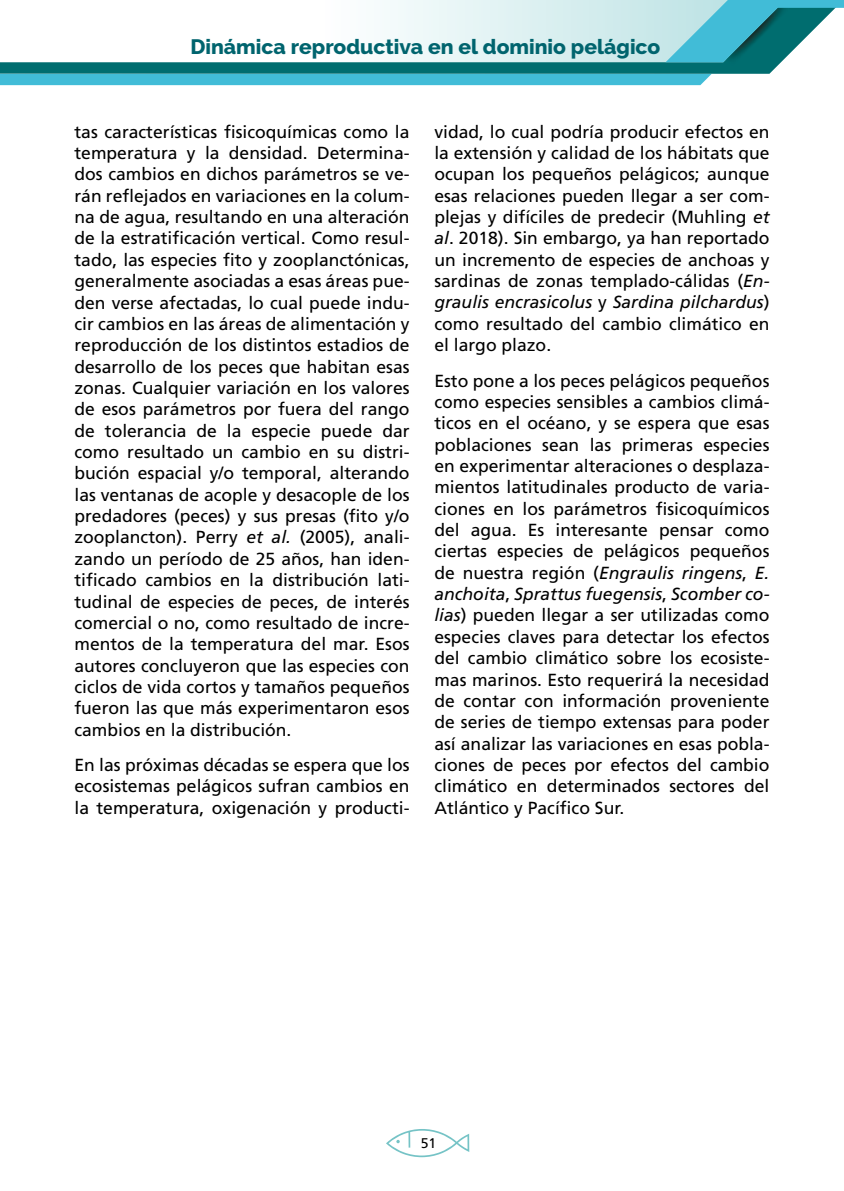
<style>
.page{position:relative;width:844px;height:1191px;background:#fff}
.page>*{position:absolute;margin:0;border:0;box-sizing:border-box;transform-origin:0 0}
.t1{font:800 21px "Raleway";color:#00646e}
.t2{font:17.5px/21.3px "Frutiger";color:#000;text-align:justify}
.t3{font:14px "Frutiger";color:#000}
.s1{font-style:italic}
</style>
<div class="page">
<div style="left:0;top:74px;width:711px;height:11px;background:#41bcd7"></div>
<svg style="left:0;top:62px;width:776px;height:12px;background:#0a7375"></svg>
<svg style="left:285px;top:0;width:558px;height:67px"></svg>
<svg style="left:386px;top:1129px;width:83px;height:28px"></svg>
<p class="t1" style="left:190px;top:35px;width:471px">Dinámica reproductiva en el dominio pelágico</p>
<p class="t2" style="left:74px;top:121px;width:336px">tas características fisicoquímicas como la temperatura y la densidad. Determina&shy;dos cambios en dichos parámetros se ve&shy;rán reflejados en variaciones en la colum&shy;na de agua, resultando en una alteración de la estratificación vertical. Como resul&shy;tado, las especies fito y zooplanctónicas, generalmente asociadas a esas áreas pue&shy;den verse afectadas, lo cual puede indu&shy;cir cambios en las áreas de alimentación y reproducción de los distintos estadios de desarrollo de los peces que habitan esas zonas. Cualquier variación en los valores de esos parámetros por fuera del rango de tolerancia de la especie puede dar como resultado un cambio en su distri&shy;bución espacial y/o temporal, alterando las ventanas de acople y desacople de los predadores (peces) y sus presas (fito y/o zooplancton). Perry <span class="s1">et al.</span> (2005), anali&shy;zando un período de 25 años, han iden&shy;tificado cambios en la distribución lati&shy;tudinal de especies de peces, de interés comercial o no, como resultado de incre&shy;mentos de la temperatura del mar. Esos autores concluyeron que las especies con ciclos de vida cortos y tamaños pequeños fueron las que más experimentaron esos cambios en la distribución.</p>
<p class="t2" style="left:74px;top:754px;width:336px">En las próximas décadas se espera que los ecosistemas pelágicos sufran cambios en la temperatura, oxigenación y producti-</p>
<p class="t2" style="left:434px;top:121px;width:336px">vidad, lo cual podría producir efectos en la extensión y calidad de los hábitats que ocupan los pequeños pelágicos; aunque esas relaciones pueden llegar a ser com&shy;plejas y difíciles de predecir (Muhling <span class="s1">et al</span>. 2018). Sin embargo, ya han reportado un incremento de especies de anchoas y sardinas de zonas templado-cálidas (<span class="s1">En&shy;graulis encrasicolus</span> y <span class="s1">Sardina pilchardus</span>) como resultado del cambio climático en el largo plazo.</p>
<p class="t2" style="left:434px;top:369px;width:336px">Esto pone a los peces pelágicos pequeños como especies sensibles a cambios climá&shy;ticos en el océano, y se espera que esas poblaciones sean las primeras especies en experimentar alteraciones o desplaza&shy;mientos latitudinales producto de varia&shy;ciones en los parámetros fisicoquímicos del agua. Es interesante pensar como ciertas especies de pelágicos pequeños de nuestra región (<span class="s1">Engraulis ringens</span>, <span class="s1">E. anchoita</span>, <span class="s1">Sprattus fuegensis</span>, <span class="s1">Scomber co&shy;lias</span>) pueden llegar a ser utilizadas como especies claves para detectar los efectos del cambio climático sobre los ecosiste&shy;mas marinos. Esto requerirá la necesidad de contar con información proveniente de series de tiempo extensas para poder así analizar las variaciones en esas pobla&shy;ciones de peces por efectos del cambio climático en determinados sectores del Atlántico y Pacífico Sur.</p>
<p class="t3" style="left:420px;top:1134px;width:17px">51</p>
</div>
